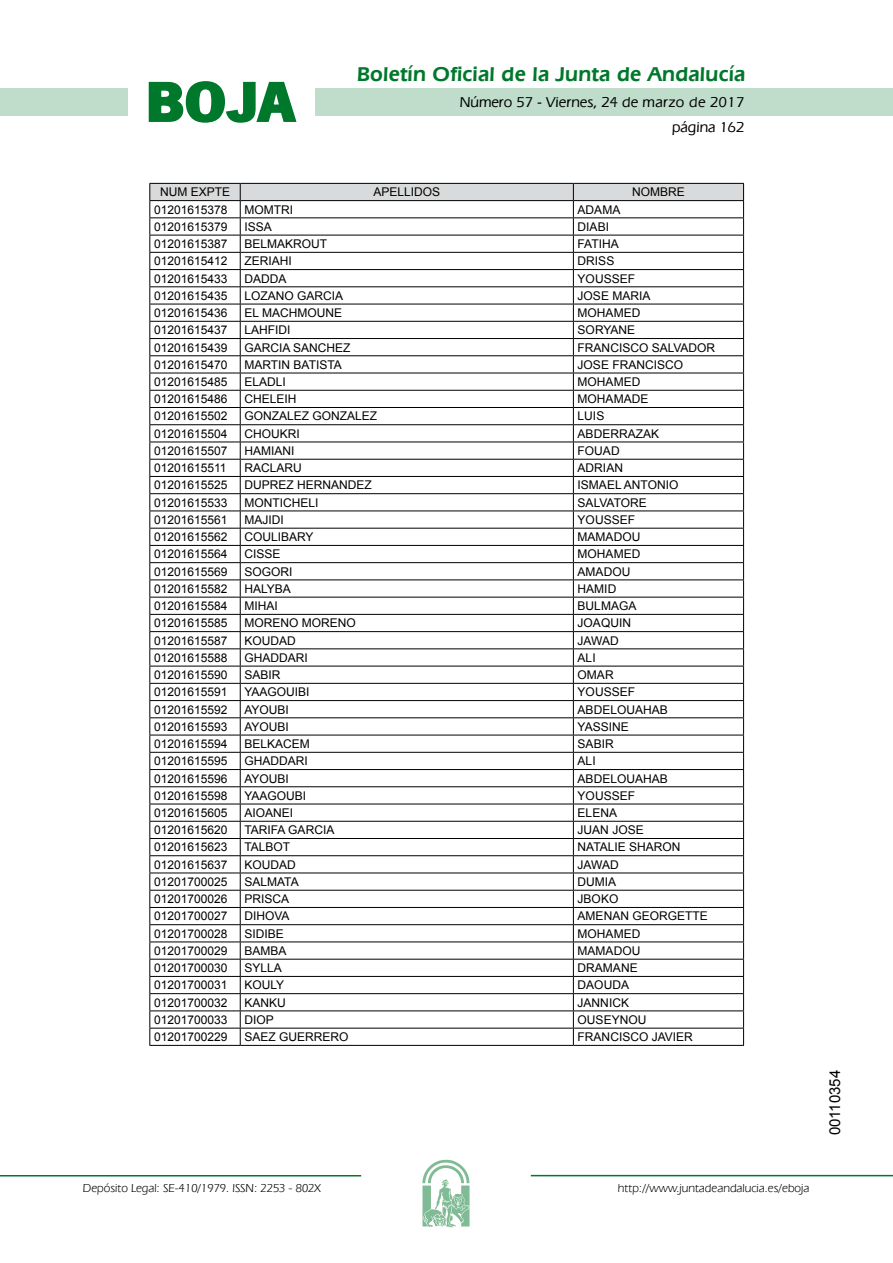
<style>
.page{position:relative;width:893px;height:1263px;background:#fff}
.page>*{position:absolute;margin:0;border:0;box-sizing:border-box;transform-origin:0 0}
.t1{font:700 57.75px "News Got T";color:#00782c;scale:1.14 1}
.t2{font:600 21px "Eras IT Cby BT";letter-spacing:.01em;color:#00782c}
.t3{font:500 15px/24.5px "Eras IT Cby BT";color:#000;text-align:right}
.t4{font:15px "Arial";color:#000}
.t5{font:12px "Arial";color:#000}
.t6{font:12px "Eras IT Cby BT";color:#000}
</style>
<div class="page">
<div style="left:315px;top:88px;width:577px;height:28px;background:#bfddca"></div>
<div style="left:0;top:88px;width:128px;height:28px;background:#bfddca"></div>
<hr style="left:0;top:1175px;width:361px;height:2px;background:#00782c">
<svg style="left:422px;top:1159px;width:47px;height:68px"></svg>
<hr style="left:531px;top:1175px;width:361px;height:1px;background:#00782c">
<svg style="left:148px;top:81px;width:149px;height:42px"></svg>
<svg style="left:149px;top:183px;width:595px;height:862px"></svg>
<hr style="left:149px;top:1045px;width:91px;height:1px;background:#000">
<hr style="left:240px;top:1045px;width:333px;height:1px;background:#000">
<hr style="left:573px;top:1045px;width:171px;height:1px;background:#000">
<h1 class="t1" style="left:145px;top:68px;width:133px">BOJA</h1>
<h2 class="t2" style="left:357px;top:62px;width:390px">Boletín Oficial de la Junta de Andalucía</h2>
<p class="t3" style="left:460px;top:90px;width:286px">Número 57 - Viernes, 24 de marzo de 2017 página 162</p>
<p class="t5" style="left:160px;top:184px;width:72px">NUM EXPTE</p>
<p class="t5" style="left:373px;top:184px;width:68px">APELLIDOS</p>
<p class="t5" style="left:632px;top:184px;width:54px">NOMBRE</p>
<p class="t5" style="left:154px;top:202px;width:75px">01201615378</p>
<p class="t5" style="left:244px;top:202px;width:50px">MOMTRI</p>
<p class="t5" style="left:577px;top:202px;width:44px">ADAMA</p>
<p class="t5" style="left:154px;top:219px;width:75px">01201615379</p>
<p class="t5" style="left:244px;top:219px;width:29px">ISSA</p>
<p class="t5" style="left:577px;top:219px;width:33px">DIABI</p>
<p class="t5" style="left:154px;top:236px;width:75px">01201615387</p>
<p class="t5" style="left:244px;top:236px;width:84px">BELMAKROUT</p>
<p class="t5" style="left:577px;top:236px;width:43px">FATIHA</p>
<p class="t5" style="left:154px;top:253px;width:75px">01201615412</p>
<p class="t5" style="left:244px;top:253px;width:49px">ZERIAHI</p>
<p class="t5" style="left:577px;top:253px;width:38px">DRISS</p>
<p class="t5" style="left:154px;top:270px;width:75px">01201615433</p>
<p class="t5" style="left:244px;top:270px;width:44px">DADDA</p>
<p class="t5" style="left:577px;top:270px;width:59px">YOUSSEF</p>
<p class="t5" style="left:154px;top:288px;width:75px">01201615435</p>
<p class="t5" style="left:244px;top:288px;width:100px">LOZANO GARCIA</p>
<p class="t5" style="left:577px;top:288px;width:74px">JOSE MARIA</p>
<p class="t5" style="left:154px;top:305px;width:75px">01201615436</p>
<p class="t5" style="left:244px;top:305px;width:99px">EL MACHMOUNE</p>
<p class="t5" style="left:577px;top:305px;width:64px">MOHAMED</p>
<p class="t5" style="left:154px;top:322px;width:75px">01201615437</p>
<p class="t5" style="left:244px;top:322px;width:48px">LAHFIDI</p>
<p class="t5" style="left:577px;top:322px;width:59px">SORYANE</p>
<p class="t5" style="left:154px;top:339px;width:75px">01201615439</p>
<p class="t5" style="left:244px;top:339px;width:108px">GARCIA SANCHEZ</p>
<p class="t5" style="left:577px;top:339px;width:139px">FRANCISCO SALVADOR</p>
<p class="t5" style="left:154px;top:357px;width:75px">01201615470</p>
<p class="t5" style="left:244px;top:357px;width:99px">MARTIN BATISTA</p>
<p class="t5" style="left:577px;top:357px;width:107px">JOSE FRANCISCO</p>
<p class="t5" style="left:154px;top:374px;width:75px">01201615485</p>
<p class="t5" style="left:244px;top:374px;width:43px">ELADLI</p>
<p class="t5" style="left:577px;top:374px;width:64px">MOHAMED</p>
<p class="t5" style="left:154px;top:391px;width:75px">01201615486</p>
<p class="t5" style="left:244px;top:391px;width:54px">CHELEIH</p>
<p class="t5" style="left:577px;top:391px;width:72px">MOHAMADE</p>
<p class="t5" style="left:154px;top:408px;width:75px">01201615502</p>
<p class="t5" style="left:244px;top:408px;width:134px">GONZALEZ GONZALEZ</p>
<p class="t5" style="left:577px;top:408px;width:28px">LUIS</p>
<p class="t5" style="left:154px;top:426px;width:75px">01201615504</p>
<p class="t5" style="left:244px;top:426px;width:57px">CHOUKRI</p>
<p class="t5" style="left:577px;top:426px;width:83px">ABDERRAZAK</p>
<p class="t5" style="left:154px;top:443px;width:75px">01201615507</p>
<p class="t5" style="left:244px;top:443px;width:52px">HAMIANI</p>
<p class="t5" style="left:577px;top:443px;width:43px">FOUAD</p>
<p class="t5" style="left:154px;top:460px;width:74px">01201615511</p>
<p class="t5" style="left:244px;top:460px;width:59px">RACLARU</p>
<p class="t5" style="left:577px;top:460px;width:47px">ADRIAN</p>
<p class="t5" style="left:154px;top:477px;width:75px">01201615525</p>
<p class="t5" style="left:244px;top:477px;width:129px">DUPREZ HERNANDEZ</p>
<p class="t5" style="left:577px;top:477px;width:102px">ISMAEL ANTONIO</p>
<p class="t5" style="left:154px;top:495px;width:75px">01201615533</p>
<p class="t5" style="left:244px;top:495px;width:76px">MONTICHELI</p>
<p class="t5" style="left:577px;top:495px;width:71px">SALVATORE</p>
<p class="t5" style="left:154px;top:512px;width:75px">01201615561</p>
<p class="t5" style="left:244px;top:512px;width:41px">MAJIDI</p>
<p class="t5" style="left:577px;top:512px;width:59px">YOUSSEF</p>
<p class="t5" style="left:154px;top:529px;width:75px">01201615562</p>
<p class="t5" style="left:244px;top:529px;width:71px">COULIBARY</p>
<p class="t5" style="left:577px;top:529px;width:64px">MAMADOU</p>
<p class="t5" style="left:154px;top:546px;width:75px">01201615564</p>
<p class="t5" style="left:244px;top:546px;width:38px">CISSE</p>
<p class="t5" style="left:577px;top:546px;width:64px">MOHAMED</p>
<p class="t5" style="left:154px;top:564px;width:75px">01201615569</p>
<p class="t5" style="left:244px;top:564px;width:50px">SOGORI</p>
<p class="t5" style="left:577px;top:564px;width:54px">AMADOU</p>
<p class="t5" style="left:154px;top:581px;width:75px">01201615582</p>
<p class="t5" style="left:244px;top:581px;width:48px">HALYBA</p>
<p class="t5" style="left:577px;top:581px;width:40px">HAMID</p>
<p class="t5" style="left:154px;top:598px;width:75px">01201615584</p>
<p class="t5" style="left:244px;top:598px;width:35px">MIHAI</p>
<p class="t5" style="left:577px;top:598px;width:60px">BULMAGA</p>
<p class="t5" style="left:154px;top:615px;width:75px">01201615585</p>
<p class="t5" style="left:244px;top:615px;width:113px">MORENO MORENO</p>
<p class="t5" style="left:577px;top:615px;width:55px">JOAQUIN</p>
<p class="t5" style="left:154px;top:633px;width:75px">01201615587</p>
<p class="t5" style="left:244px;top:633px;width:53px">KOUDAD</p>
<p class="t5" style="left:577px;top:633px;width:43px">JAWAD</p>
<p class="t5" style="left:154px;top:650px;width:75px">01201615588</p>
<p class="t5" style="left:244px;top:650px;width:65px">GHADDARI</p>
<p class="t5" style="left:577px;top:650px;width:20px">ALI</p>
<p class="t5" style="left:154px;top:667px;width:75px">01201615590</p>
<p class="t5" style="left:244px;top:667px;width:38px">SABIR</p>
<p class="t5" style="left:577px;top:667px;width:37px">OMAR</p>
<p class="t5" style="left:154px;top:684px;width:75px">01201615591</p>
<p class="t5" style="left:244px;top:684px;width:67px">YAAGOUIBI</p>
<p class="t5" style="left:577px;top:684px;width:59px">YOUSSEF</p>
<p class="t5" style="left:154px;top:701px;width:75px">01201615592</p>
<p class="t5" style="left:244px;top:701px;width:46px">AYOUBI</p>
<p class="t5" style="left:577px;top:701px;width:92px">ABDELOUAHAB</p>
<p class="t5" style="left:154px;top:719px;width:75px">01201615593</p>
<p class="t5" style="left:244px;top:719px;width:46px">AYOUBI</p>
<p class="t5" style="left:577px;top:719px;width:53px">YASSINE</p>
<p class="t5" style="left:154px;top:736px;width:75px">01201615594</p>
<p class="t5" style="left:244px;top:736px;width:67px">BELKACEM</p>
<p class="t5" style="left:577px;top:736px;width:38px">SABIR</p>
<p class="t5" style="left:154px;top:753px;width:75px">01201615595</p>
<p class="t5" style="left:244px;top:753px;width:65px">GHADDARI</p>
<p class="t5" style="left:577px;top:753px;width:20px">ALI</p>
<p class="t5" style="left:154px;top:770px;width:75px">01201615596</p>
<p class="t5" style="left:244px;top:770px;width:46px">AYOUBI</p>
<p class="t5" style="left:577px;top:770px;width:92px">ABDELOUAHAB</p>
<p class="t5" style="left:154px;top:788px;width:75px">01201615598</p>
<p class="t5" style="left:244px;top:788px;width:63px">YAAGOUBI</p>
<p class="t5" style="left:577px;top:788px;width:59px">YOUSSEF</p>
<p class="t5" style="left:154px;top:805px;width:75px">01201615605</p>
<p class="t5" style="left:244px;top:805px;width:50px">AIOANEI</p>
<p class="t5" style="left:577px;top:805px;width:41px">ELENA</p>
<p class="t5" style="left:154px;top:822px;width:75px">01201615620</p>
<p class="t5" style="left:244px;top:822px;width:91px">TARIFA GARCIA</p>
<p class="t5" style="left:577px;top:822px;width:68px">JUAN JOSE</p>
<p class="t5" style="left:154px;top:839px;width:75px">01201615623</p>
<p class="t5" style="left:244px;top:839px;width:47px">TALBOT</p>
<p class="t5" style="left:577px;top:839px;width:104px">NATALIE SHARON</p>
<p class="t5" style="left:154px;top:857px;width:75px">01201615637</p>
<p class="t5" style="left:244px;top:857px;width:53px">KOUDAD</p>
<p class="t5" style="left:577px;top:857px;width:43px">JAWAD</p>
<p class="t5" style="left:154px;top:874px;width:75px">01201700025</p>
<p class="t5" style="left:244px;top:874px;width:56px">SALMATA</p>
<p class="t5" style="left:577px;top:874px;width:40px">DUMIA</p>
<p class="t5" style="left:154px;top:891px;width:75px">01201700026</p>
<p class="t5" style="left:244px;top:891px;width:46px">PRISCA</p>
<p class="t5" style="left:577px;top:891px;width:42px">JBOKO</p>
<p class="t5" style="left:154px;top:908px;width:75px">01201700027</p>
<p class="t5" style="left:244px;top:908px;width:47px">DIHOVA</p>
<p class="t5" style="left:577px;top:908px;width:132px">AMENAN GEORGETTE</p>
<p class="t5" style="left:154px;top:926px;width:75px">01201700028</p>
<p class="t5" style="left:244px;top:926px;width:41px">SIDIBE</p>
<p class="t5" style="left:577px;top:926px;width:64px">MOHAMED</p>
<p class="t5" style="left:154px;top:943px;width:75px">01201700029</p>
<p class="t5" style="left:244px;top:943px;width:44px">BAMBA</p>
<p class="t5" style="left:577px;top:943px;width:64px">MAMADOU</p>
<p class="t5" style="left:154px;top:960px;width:75px">01201700030</p>
<p class="t5" style="left:244px;top:960px;width:39px">SYLLA</p>
<p class="t5" style="left:577px;top:960px;width:61px">DRAMANE</p>
<p class="t5" style="left:154px;top:977px;width:75px">01201700031</p>
<p class="t5" style="left:244px;top:977px;width:41px">KOULY</p>
<p class="t5" style="left:577px;top:977px;width:53px">DAOUDA</p>
<p class="t5" style="left:154px;top:995px;width:75px">01201700032</p>
<p class="t5" style="left:244px;top:995px;width:43px">KANKU</p>
<p class="t5" style="left:577px;top:995px;width:53px">JANNICK</p>
<p class="t5" style="left:154px;top:1012px;width:75px">01201700033</p>
<p class="t5" style="left:244px;top:1012px;width:31px">DIOP</p>
<p class="t5" style="left:577px;top:1012px;width:70px">OUSEYNOU</p>
<p class="t5" style="left:154px;top:1029px;width:75px">01201700229</p>
<p class="t5" style="left:244px;top:1029px;width:106px">SAEZ GUERRERO</p>
<p class="t5" style="left:577px;top:1029px;width:117px">FRANCISCO JAVIER</p>
<p class="t6" style="left:83px;top:1181px;width:239px">Depósito Legal: SE-410/1979. ISSN: 2253 - 802X</p>
<p class="t6" style="left:618px;top:1181px;width:193px">http://www.juntadeandalucia.es/eboja</p>
<p class="t4" style="left:825px;top:1135px;width:67px;rotate:-90deg">00110354</p>
</div>
